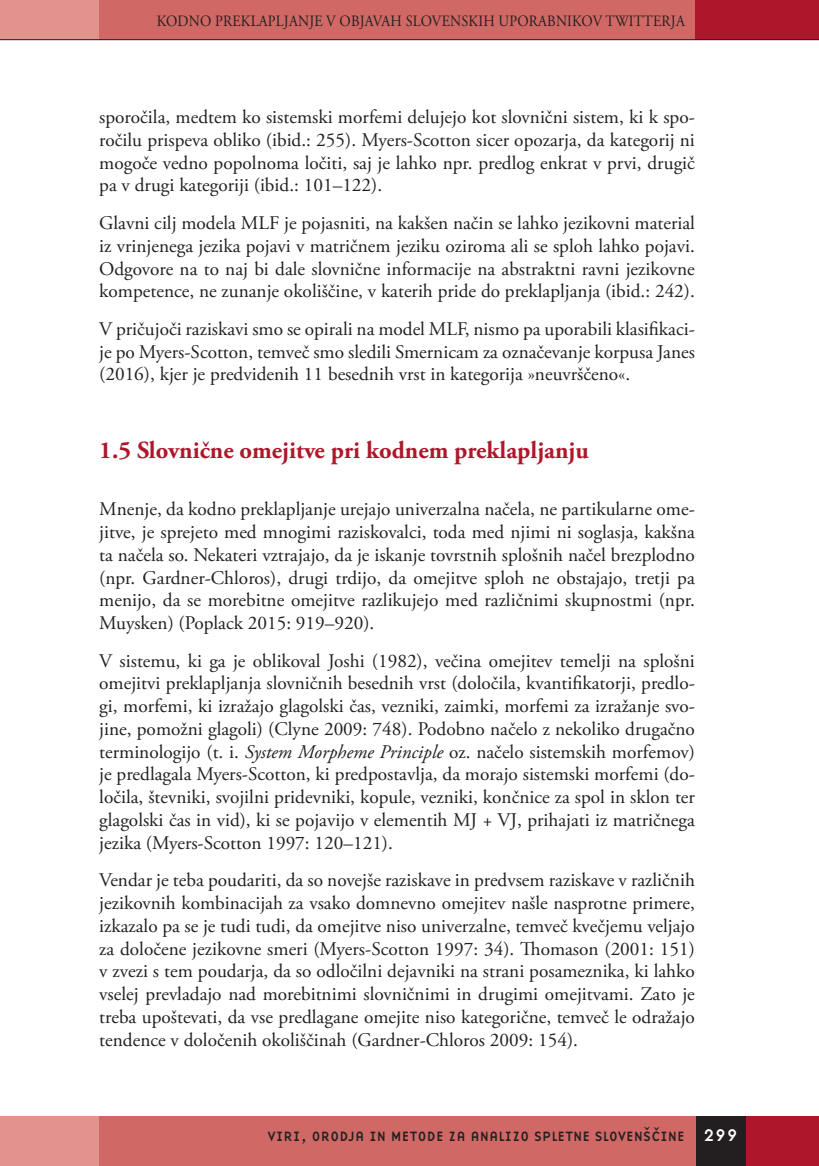
<style>
.page{position:relative;width:819px;height:1166px;background:#fff}
.page>*{position:absolute;margin:0;border:0;box-sizing:border-box;transform-origin:0 0}
.t1{font:700 24.5px "Adobe Garamond Pro";color:#ae172b}
.t2{font:19.25px/22.8px "Adobe Garamond Pro";color:#231f20;text-align:justify}
.t3{font:15.75px "Adobe Garamond Pro";letter-spacing:.015em;color:#231f20;scale:.9 1}
.t4{font:14px "Base Nine";color:#231f20}
.s1{font-style:italic}
.s2{font-size:17.5px;color:#fff}
</style>
<div class="page">
<div style="left:99px;top:0;width:596px;height:40px;background:#d06865"></div>
<div style="left:0;top:0;width:99px;height:40px;background:#e3938e"></div>
<div style="left:694px;top:0;width:124px;height:40px;background:#ae172b"></div>
<hr style="left:0;top:39px;width:818px;height:1px;background:#231f20">
<div style="left:74px;top:1116px;width:622px;height:50px;background:#d06865"></div>
<div style="left:0;top:1116px;width:99px;height:50px;background:#e3938e"></div>
<div style="left:745px;top:1116px;width:73px;height:50px;background:#ae172b"></div>
<div style="left:695px;top:1116px;width:50px;height:50px;background:#231f20"></div>
<p class="t3" style="left:157px;top:11px;width:588px">KODNO PREKLAPLJANJE V OBJAVAH SLOVENSKIH UPORABNIKOV TWITTERJA</p>
<p class="t2" style="left:99px;top:106px;width:597px">sporočila, medtem ko sistemski morfemi delujejo kot slovnični sistem, ki k spo&shy;ročilu prispeva obliko (ibid.: 255). Myers-Scotton sicer opozarja, da kategorij ni mogoče vedno popolnoma ločiti, saj je lahko npr. predlog enkrat v prvi, drugič pa v drugi kategoriji (ibid.: 101–122).</p>
<p class="t2" style="left:99px;top:212px;width:597px">Glavni cilj modela MLF je pojasniti, na kakšen način se lahko jezikovni material iz vrinjenega jezika pojavi v matričnem jeziku oziroma ali se sploh lahko pojavi.<br>Odgovore na to naj bi dale slovnične informacije na abstraktni ravni jezikovne kompetence, ne zunanje okoliščine, v katerih pride do preklapljanja (ibid.: 242).</p>
<p class="t2" style="left:99px;top:318px;width:597px">V pričujoči raziskavi smo se opirali na model MLF, nismo pa uporabili klasifikaci&shy;je po Myers-Scotton, temveč smo sledili Smernicam za označevanje korpusa Janes (2016), kjer je predvidenih 11 besednih vrst in kategorija »neuvrščeno«.</p>
<p class="t1" style="left:99px;top:436px;width:491px">1.5 Slovnične omejitve pri kodnem preklapljanju</p>
<p class="t2" style="left:99px;top:498px;width:597px">Mnenje, da kodno preklapljanje urejajo univerzalna načela, ne partikularne ome&shy;jitve, je sprejeto med mnogimi raziskovalci, toda med njimi ni soglasja, kakšna ta načela so. Nekateri vztrajajo, da je iskanje tovrstnih splošnih načel brezplodno (npr. Gardner-Chloros), drugi trdijo, da omejitve sploh ne obstajajo, tretji pa menijo, da se morebitne omejitve razlikujejo med različnimi skupnostmi (npr.<br>Muysken) (Poplack 2015: 919–920).</p>
<p class="t2" style="left:99px;top:650px;width:597px">V sistemu, ki ga je oblikoval Joshi (1982), večina omejitev temelji na splošni omejitvi preklapljanja slovničnih besednih vrst (določila, kvantifikatorji, predlo&shy;gi, morfemi, ki izražajo glagolski čas, vezniki, zaimki, morfemi za izražanje svo&shy;jine, pomožni glagoli) (Clyne 2009: 748). Podobno načelo z nekoliko drugačno terminologijo (t. i. <span class="s1">System Morpheme Principle</span> oz. načelo sistemskih morfemov) je predlagala Myers-Scotton, ki predpostavlja, da morajo sistemski morfemi (do&shy;ločila, števniki, svojilni pridevniki, kopule, vezniki, končnice za spol in sklon ter glagolski čas in vid), ki se pojavijo v elementih MJ + VJ, prihajati iz matričnega jezika (Myers-Scotton 1997: 120–121).</p>
<p class="t2" style="left:99px;top:869px;width:597px">Vendar je teba poudariti, da so novejše raziskave in predvsem raziskave v različnih jezikovnih kombinacijah za vsako domnevno omejitev našle nasprotne primere, izkazalo pa se je tudi tudi, da omejitve niso univerzalne, temveč kvečjemu veljajo za določene jezikovne smeri (Myers-Scotton 1997: 34). Thomason (2001: 151) v zvezi s tem poudarja, da so odločilni dejavniki na strani posameznika, ki lahko vselej prevladajo nad morebitnimi slovničnimi in drugimi omejitvami. Zato je treba upoštevati, da vse predlagane omejite niso kategorične, temveč le odražajo tendence v določenih okoliščinah (Gardner-Chloros 2009: 154).</p>
<p class="t4" style="left:268px;top:1126px;width:471px">VIRI, ORODJA IN METODE ZA ANALIZO SPLETNE SLOVENŠCˇINE <span class="s2">299</span></p>
</div>
